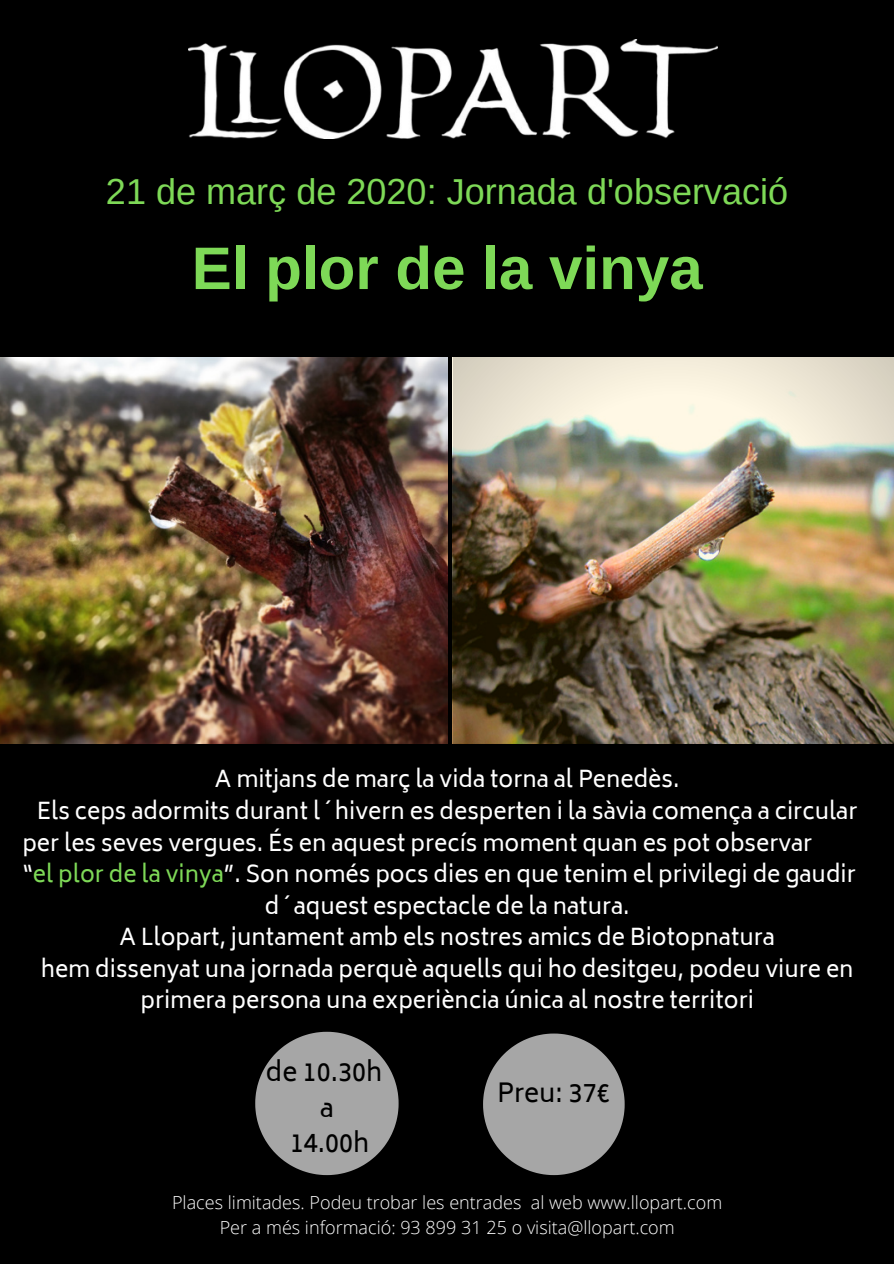
<style>
.page{position:relative;width:894px;height:1264px;background:#fff}
.page>*{position:absolute;margin:0;border:0;box-sizing:border-box;transform-origin:0 0}
.t1{font:700 60px "Arimo";color:#7ed957}
.t2{font:36px "Arimo";color:#7ed957}
.t3{font:25.5px "Biryani";color:#000}
.t4{font:25.35px/35.1px "Biryani";color:#000;text-align:center}
.t5{font:22.5px "Biryani";color:#fff}
.t6{font:300 18px/24.8px "Open Sans";color:#fff;text-align:center}
.s1{color:#7ed957}
</style>
<div class="page">
<div style="left:0;top:0;width:893px;height:1263px;background:#000"></div>
<img style="left:188px;top:40px;width:529px;height:99px">
<img style="left:453px;top:357px;width:440px;height:386px">
<svg style="left:255px;top:1031px;width:143px;height:144px"></svg>
<img style="left:0;top:357px;width:447px;height:386px">
<svg style="left:483px;top:1033px;width:141px;height:142px"></svg>
<h2 class="t2" style="left:106px;top:168px;width:683px">21 de març de 2020: Jornada d'observació</h2>
<h1 class="t1" style="left:192px;top:227px;width:512px">El plor de la vinya</h1>
<p class="t5" style="left:215px;top:766px;width:466px">A mitjans de març la vida torna al Penedès.</p>
<p class="t5" style="left:37px;top:798px;width:821px">Els ceps adormits durant l´hivern es desperten i la sàvia comença a circular</p>
<p class="t5" style="left:22px;top:829px;width:791px">per les seves vergues. És en aquest precís moment quan es pot observar</p>
<p class="t5" style="left:22px;top:861px;width:834px">“<span class="s1">el plor de la vinya</span>”. Son només pocs dies en que tenim el privilegi de gaudir</p>
<p class="t5" style="left:264px;top:892px;width:366px">d´aquest espectacle de la natura.</p>
<p class="t5" style="left:119px;top:924px;width:657px">A Llopart, juntament amb els nostres amics de Biotopnatura</p>
<p class="t5" style="left:41px;top:955px;width:814px">hem dissenyat una jornada perquè aquells qui ho desitgeu, podeu viure en</p>
<p class="t5" style="left:140px;top:987px;width:614px">primera persona una experiència única al nostre territori</p>
<p class="t4" style="left:266px;top:1055px;width:118px">de 10.30h a<br>14.00h</p>
<p class="t3" style="left:497px;top:1078px;width:115px">Preu: 37€</p>
<p class="t6" style="left:172px;top:1189px;width:551px">Places limitades. Podeu trobar les entrades al web www.llopart.com<br>Per a més informació: 93 899 31 25 o visita@llopart.com</p>
</div>
